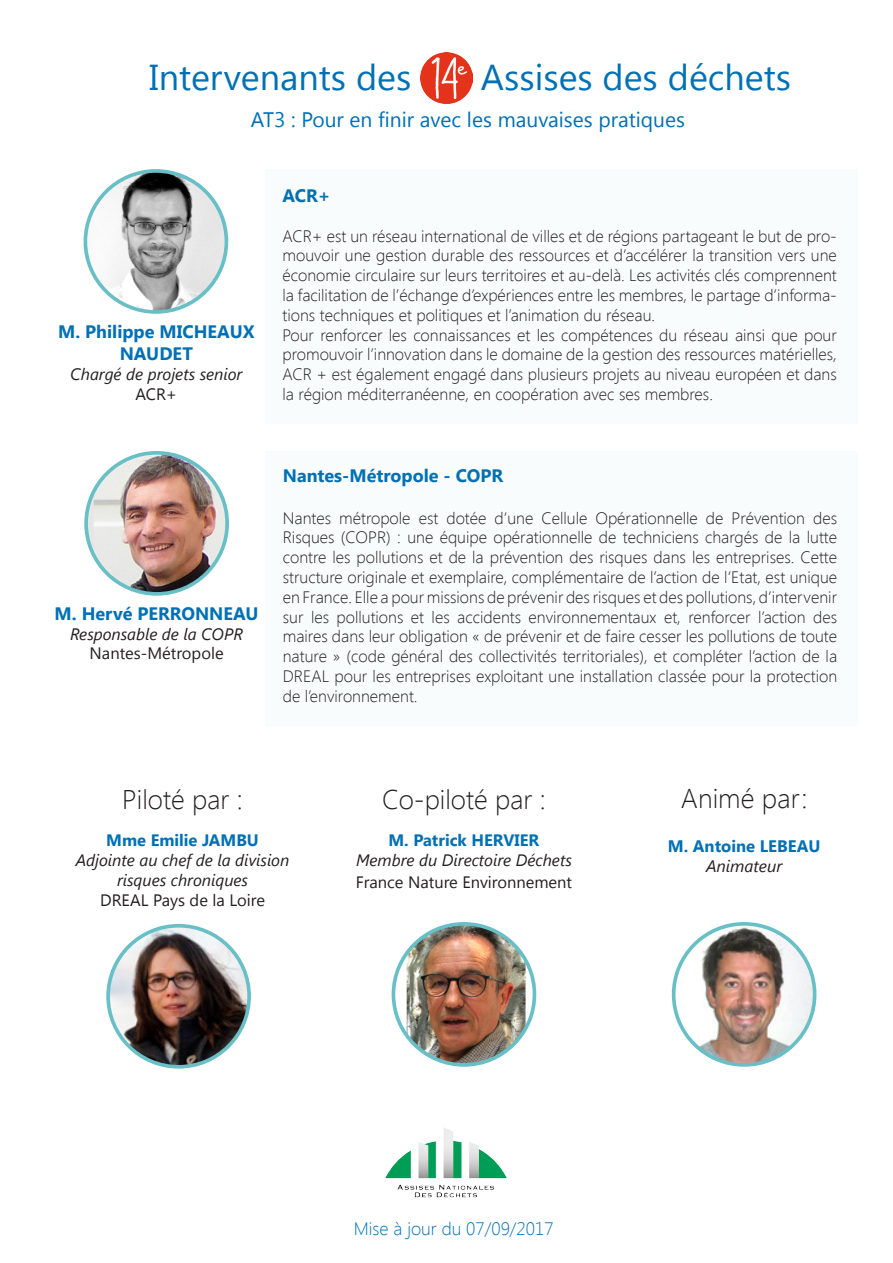
<style>
.page{position:relative;width:893px;height:1263px;background:#fff}
.page>*{position:absolute;margin:0;border:0;box-sizing:border-box;transform-origin:0 0}
.t1{font:36px "Segoe UI";color:#0070b5}
.t2{font:300 27.3px "Segoe UI";color:#231f20}
.t3{font:300 27px "Segoe UI";color:#231f20}
.t4{font:21px "Segoe UI";color:#0070b5}
.Nom_Int{font:700 18px/21.6px "Segoe UI";color:#0070b5;text-align:center}
.t5{font:300 18px "Segoe UI";color:#0070b5}
.t6{font:700 16.65px "Segoe UI";color:#0070b5}
.t7{font:italic 16.65px "Segoe UI";color:#231f20}
.t8{font:300 16.5px/19.8px "Segoe UI";color:#231f20;text-align:justify}
.t9{font:italic 16.5px "Segoe UI";color:#231f20}
.t10{font:16.5px "Segoe UI";color:#231f20}
.t11{font:700 16.5px "Segoe UI";color:#0070b5}
</style>
<div class="page">
<div style="left:265px;top:451px;width:593px;height:274px;background:#f9fcfc"></div>
<img style="left:421px;top:53px;width:51px;height:51px">
<img style="left:385px;top:1128px;width:122px;height:70px">
<div style="left:265px;top:169px;width:592px;height:254px;background:#f9fcfc"></div>
<img style="left:108px;top:926px;width:141px;height:141px;border-radius:71px">
<div style="left:106px;top:924px;width:145px;height:144px;border:4px solid #68bfc6;border-radius:50%"></div>
<img style="left:674px;top:924px;width:141px;height:141px;border-radius:71px">
<div style="left:672px;top:922px;width:144px;height:145px;border:4px solid #68bfc6;border-radius:50%"></div>
<img style="left:393px;top:924px;width:141px;height:141px;border-radius:71px">
<div style="left:392px;top:922px;width:144px;height:145px;border:4px solid #68bfc6;border-radius:50%"></div>
<img style="left:85px;top:171px;width:141px;height:141px;border-radius:71px">
<div style="left:84px;top:169px;width:144px;height:145px;border:4px solid #68bfc6;border-radius:50%"></div>
<img style="left:86px;top:453px;width:141px;height:141px;border-radius:71px">
<div style="left:84px;top:451px;width:145px;height:145px;border:4px solid #68bfc6;border-radius:50%"></div>
<p class="t1" style="left:149px;top:52px;width:643px">Intervenants des 13<sup>e</sup> Assises des déchets</p>
<p class="t4" style="left:251px;top:105px;width:436px">AT3 : Pour en finir avec les mauvaises pratiques</p>
<p class="Nom_Int" style="left:58px;top:320px;width:198px">M. Philippe MICHEAUX<br>NAUDET</p>
<p class="t9" style="left:70px;top:362px;width:174px">Chargé de projets senior</p>
<p class="t10" style="left:135px;top:382px;width:43px">ACR+</p>
<p class="Nom_Int" style="left:282px;top:184px;width:50px">ACR+</p>
<p class="t8" style="left:282px;top:225px;width:556px">ACR+ est un réseau international de villes et de régions partageant le but de pro&shy;mouvoir une gestion durable des ressources et d’accélérer la transition vers une économie circulaire sur leurs territoires et au-delà. Les activités clés comprennent la facilitation de l’échange d’expériences entre les membres, le partage d’informa&shy;tions techniques et politiques et l’animation du réseau.</p>
<p class="t8" style="left:282px;top:324px;width:556px">Pour renforcer les connaissances et les compétences du réseau ainsi que pour promouvoir l’innovation dans le domaine de la gestion des ressources matérielles, ACR + est également engagé dans plusieurs projets au niveau européen et dans la région méditerranéenne, en coopération avec ses membres.</p>
<p class="Nom_Int" style="left:55px;top:601px;width:206px">M. Hervé PERRONNEAU</p>
<p class="t9" style="left:70px;top:622px;width:175px">Responsable de la COPR</p>
<p class="t10" style="left:90px;top:642px;width:135px">Nantes-Métropole</p>
<p class="Nom_Int" style="left:283px;top:464px;width:222px">Nantes-Métropole - COPR</p>
<p class="t8" style="left:283px;top:507px;width:556px">Nantes métropole est dotée d’une Cellule Opérationnelle de Prévention des Risques (COPR) : une équipe opérationnelle de techniciens chargés de la lutte contre les pollutions et de la prévention des risques dans les entreprises. Cette structure originale et exemplaire, complémentaire de l’action de l’Etat, est unique en France. Elle a pour missions de prévenir des risques et des pollutions, d’intervenir sur les pollutions et les accidents environnementaux et, renforcer l’action des maires dans leur obligation « de prévenir et de faire cesser les pollutions de toute nature » (code général des collectivités territoriales), et compléter l’action de la DREAL pour les entreprises exploitant une installation classée pour la protection de l’environnement.</p>
<p class="t3" style="left:122px;top:780px;width:122px">Piloté par :</p>
<p class="t11" style="left:106px;top:829px;width:154px">Mme Emilie JAMBU</p>
<p class="t9" style="left:76px;top:849px;width:215px">Adjointe au chef de la division</p>
<p class="t9" style="left:117px;top:869px;width:133px">risques chroniques</p>
<p class="t10" style="left:100px;top:888px;width:166px">DREAL Pays de la Loire</p>
<p class="t3" style="left:382px;top:780px;width:165px">Co-piloté par :</p>
<p class="t11" style="left:388px;top:829px;width:152px">M. Patrick HERVIER</p>
<p class="t9" style="left:356px;top:849px;width:217px">Membre du Directoire Déchets</p>
<p class="t10" style="left:356px;top:870px;width:218px">France Nature Environnement</p>
<p class="t2" style="left:681px;top:780px;width:128px">Animé par:</p>
<p class="t6" style="left:668px;top:834px;width:154px">M. Antoine LEBEAU</p>
<p class="t7" style="left:706px;top:854px;width:78px">Animateur</p>
<p class="t5" style="left:354px;top:1216px;width:201px">Mise à jour du 07/09/2017</p>
</div>
